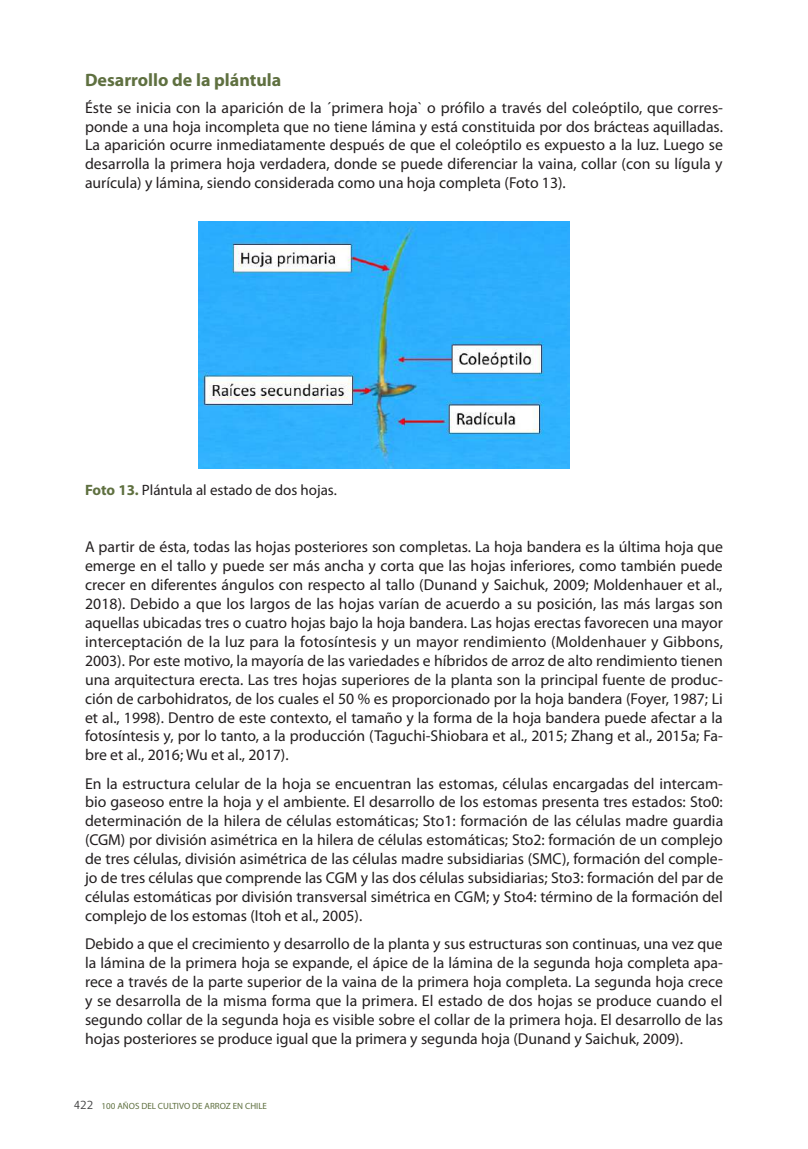
<style>
.page{position:relative;width:808px;height:1149px;background:#fff}
.page>*{position:absolute;margin:0;border:0;box-sizing:border-box;transform-origin:0 0}
.t1{font:700 18px "Myriad Pro";color:#5f7040}
.t2{font:15.75px/18.9px "Myriad Pro";color:#231f20;text-align:justify}
.t3{font:15px "Myriad Pro";color:#231f20}
.t4{font:9px "Myriad Pro";color:#5f7040}
.s1{font-weight:700;color:#5f7040}
.s2{font-family:"gob CL";font-size:12px;color:#3e3e3f}
</style>
<div class="page">
<img style="left:198px;top:221px;width:372px;height:247px">
<p class="t1" style="left:85px;top:68px;width:198px">Desarrollo de la plántula</p>
<p class="t2" style="left:85px;top:98px;width:639px">Éste se inicia con la aparición de la ´primera hoja` o prófilo a través del coleóptilo, que corres&shy;ponde a una hoja incompleta que no tiene lámina y está constituida por dos brácteas aquilladas.<br>La aparición ocurre inmediatamente después de que el coleóptilo es expuesto a la luz. Luego se desarrolla la primera hoja verdadera, donde se puede diferenciar la vaina, collar (con su lígula y aurícula) y lámina, siendo considerada como una hoja completa (Foto 13).</p>
<p class="t3" style="left:85px;top:481px;width:253px"><span class="s1">Foto 13.</span> Plántula al estado de dos hojas.</p>
<p class="t2" style="left:85px;top:537px;width:639px">A partir de ésta, todas las hojas posteriores son completas. La hoja bandera es la última hoja que emerge en el tallo y puede ser más ancha y corta que las hojas inferiores, como también puede crecer en diferentes ángulos con respecto al tallo (Dunand y Saichuk, 2009; Moldenhauer et al., 2018). Debido a que los largos de las hojas varían de acuerdo a su posición, las más largas son aquellas ubicadas tres o cuatro hojas bajo la hoja bandera. Las hojas erectas favorecen una mayor interceptación de la luz para la fotosíntesis y un mayor rendimiento (Moldenhauer y Gibbons, 2003). Por este motivo, la mayoría de las variedades e híbridos de arroz de alto rendimiento tienen una arquitectura erecta. Las tres hojas superiores de la planta son la principal fuente de produc&shy;ción de carbohidratos, de los cuales el 50 % es proporcionado por la hoja bandera (Foyer, 1987; Li et al., 1998). Dentro de este contexto, el tamaño y la forma de la hoja bandera puede afectar a la fotosíntesis y, por lo tanto, a la producción (Taguchi-Shiobara et al., 2015; Zhang et al., 2015a; Fa&shy;bre et al., 2016; Wu et al., 2017).</p>
<p class="t2" style="left:85px;top:773px;width:640px">En la estructura celular de la hoja se encuentran las estomas, células encargadas del intercam&shy;bio gaseoso entre la hoja y el ambiente. El desarrollo de los estomas presenta tres estados: Sto0: determinación de la hilera de células estomáticas; Sto1: formación de las células madre guardia (CGM) por división asimétrica en la hilera de células estomáticas; Sto2: formación de un complejo de tres células, división asimétrica de las células madre subsidiarias (SMC), formación del comple&shy;jo de tres células que comprende las CGM y las dos células subsidiarias; Sto3: formación del par de células estomáticas por división transversal simétrica en CGM; y Sto4: término de la formación del complejo de los estomas (Itoh et al., 2005).</p>
<p class="t2" style="left:85px;top:933px;width:639px">Debido a que el crecimiento y desarrollo de la planta y sus estructuras son continuas, una vez que la lámina de la primera hoja se expande, el ápice de la lámina de la segunda hoja completa apa&shy;rece a través de la parte superior de la vaina de la primera hoja completa. La segunda hoja crece y se desarrolla de la misma forma que la primera. El estado de dos hojas se produce cuando el segundo collar de la segunda hoja es visible sobre el collar de la primera hoja. El desarrollo de las hojas posteriores se produce igual que la primera y segunda hoja (Dunand y Saichuk, 2009).</p>
<p class="t4" style="left:74px;top:1099px;width:195px"><span class="s2">422</span> 100 AÑOS DEL CULTIVO DE ARROZ EN CHILE</p>
</div>
